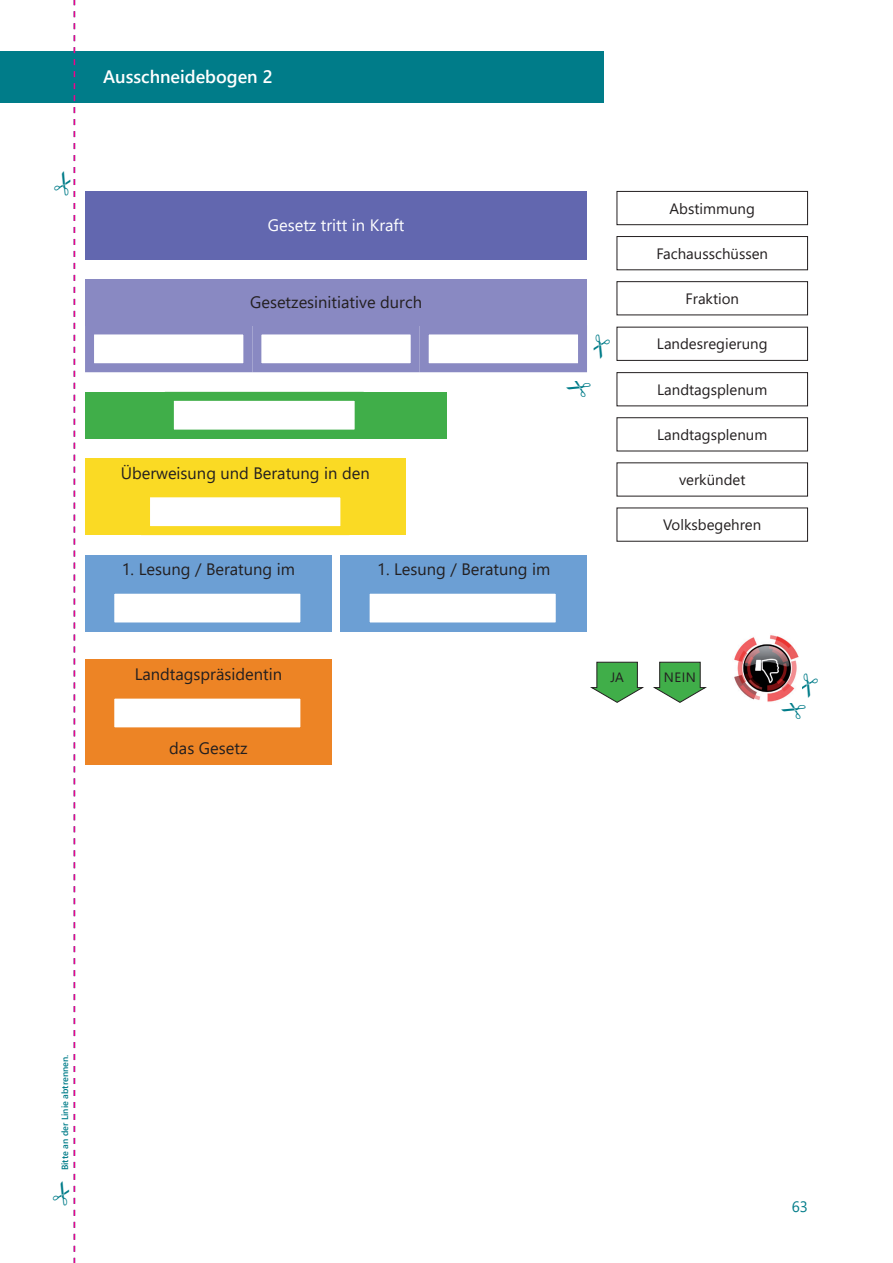
<style>
.page{position:relative;width:893px;height:1263px;background:#fff}
.page>*{position:absolute;margin:0;border:0;box-sizing:border-box;transform-origin:0 0}
.t1{font:600 18px "Segoe UI";color:#fff}
.t2{font:16.5px "Segoe UI";color:#231f20}
.t3{font:16.5px "Segoe UI";color:#fff}
.t4{font:15px "Segoe UI";color:#231f20}
.t5{font:15px "Segoe UI";color:#007c89}
.t6{font:13.5px "Segoe UI";letter-spacing:.03em;color:#231f20}
.t7{font:600 9px "Segoe UI";color:#007c89}
</style>
<div class="page">
<div style="left:0;top:51px;width:604px;height:51px;background:#007c89"></div>
<div style="left:85px;top:191px;width:502px;height:68px;background:#6267af"></div>
<div style="left:85px;top:279px;width:502px;height:46px;background:#8989c2"></div>
<div style="left:85px;top:325px;width:167px;height:47px;border:9px solid #8989c2"></div>
<div style="left:252px;top:325px;width:168px;height:47px;border:9px solid #8989c2"></div>
<div style="left:420px;top:325px;width:167px;height:47px;border:9px solid #8989c2"></div>
<div style="left:85px;top:392px;width:361px;height:47px;background:#40ae49"></div>
<div style="left:85px;top:458px;width:320px;height:77px;background:#fada24"></div>
<div style="left:85px;top:555px;width:247px;height:76px;background:#6c9fd4"></div>
<div style="left:340px;top:555px;width:247px;height:76px;background:#6c9fd4"></div>
<div style="left:85px;top:659px;width:247px;height:106px;background:#ed8425"></div>
<div style="left:165px;top:392px;width:199px;height:47px;background:#fff;border:9px solid #40ae49"></div>
<div style="left:141px;top:488px;width:208px;height:47px;background:#fff;border:9px solid #fada24"></div>
<div style="left:105px;top:585px;width:204px;height:46px;background:#fff;border:9px solid #6c9fd4"></div>
<div style="left:361px;top:585px;width:204px;height:46px;background:#fff;border:9px solid #6c9fd4"></div>
<div style="left:105px;top:690px;width:204px;height:46px;background:#fff;border:9px solid #ed8425"></div>
<div style="left:617px;top:191px;width:191px;height:34px;border:1px solid #231f20"></div>
<div style="left:617px;top:372px;width:191px;height:34px;border:1px solid #231f20"></div>
<div style="left:617px;top:236px;width:191px;height:34px;border:1px solid #231f20"></div>
<div style="left:617px;top:417px;width:191px;height:34px;border:1px solid #231f20"></div>
<div style="left:617px;top:281px;width:191px;height:34px;border:1px solid #231f20"></div>
<div style="left:617px;top:327px;width:191px;height:34px;border:1px solid #231f20"></div>
<div style="left:617px;top:508px;width:191px;height:34px;border:1px solid #231f20"></div>
<img style="left:734px;top:635px;width:65px;height:67px">
<svg style="left:591px;top:662px;width:53px;height:41px"></svg>
<svg style="left:654px;top:662px;width:53px;height:41px"></svg>
<svg style="left:781px;top:674px;width:18px;height:28px"></svg>
<svg style="left:53px;top:0;width:22px;height:1263px"></svg>
<p class="t1" style="left:103px;top:60px;width:171px">Ausschneidebogen 2</p>
<p class="t3" style="left:268px;top:210px;width:138px">Gesetz tritt in Kraft</p>
<p class="t2" style="left:250px;top:287px;width:173px">Gesetzesinitiative durch</p>
<p class="t2" style="left:121px;top:457px;width:251px">Überweisung und Beratung in den</p>
<p class="t2" style="left:122px;top:554px;width:175px">1. Lesung / Beratung im</p>
<p class="t2" style="left:377px;top:554px;width:175px">1. Lesung / Beratung im</p>
<p class="t2" style="left:135px;top:659px;width:149px">Landtagspräsidentin</p>
<p class="t2" style="left:169px;top:732px;width:80px">das Gesetz</p>
<p class="t4" style="left:670px;top:194px;width:87px">Abstimmung</p>
<p class="t4" style="left:656px;top:239px;width:113px">Fachausschüssen</p>
<p class="t4" style="left:685px;top:284px;width:55px">Fraktion</p>
<p class="t4" style="left:657px;top:330px;width:112px">Landesregierung</p>
<p class="t4" style="left:657px;top:375px;width:112px">Landtagsplenum</p>
<p class="t4" style="left:657px;top:420px;width:112px">Landtagsplenum</p>
<p class="t4" style="left:679px;top:465px;width:68px">verkündet</p>
<p class="t4" style="left:663px;top:511px;width:99px">Volksbegehren</p>
<p class="t6" style="left:610px;top:665px;width:15px">JA</p>
<p class="t6" style="left:664px;top:665px;width:33px">NEIN</p>
<p class="t7" style="left:56px;top:1170px;width:117px;rotate:-90deg">Bitte an der Linie abtrennen.</p>
<p class="t5" style="left:792px;top:1192px;width:18px">63</p>
</div>
